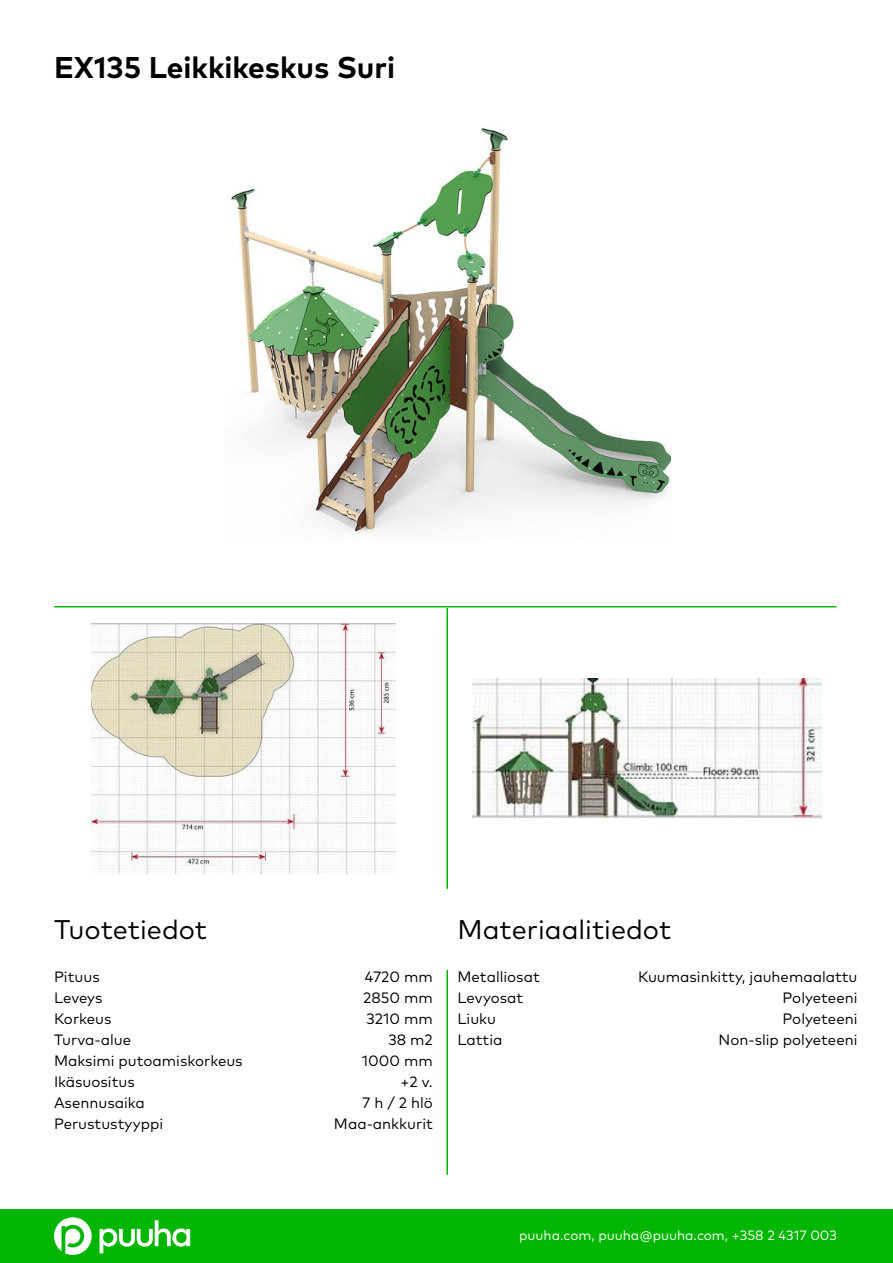
<style>
.page{position:relative;width:893px;height:1263px;background:#fff}
.page>*{position:absolute;margin:0;border:0;box-sizing:border-box;transform-origin:0 0}
.t1{font:700 30px "Mark Pro";color:#000}
.t2{font:27px "Mark Pro";color:#000}
.t3{font:15px/21px "Mark Pro";color:#000}
.t4{font:13.5px "Mark Pro";color:#fff}
</style>
<div class="page">
<div style="left:0;top:1209px;width:893px;height:54px;background:#00b600"></div>
<hr style="left:446px;top:970px;width:2px;height:205px;background:#00b600">
<hr style="left:446px;top:608px;width:2px;height:281px;background:#00b600">
<hr style="left:54px;top:606px;width:782px;height:1px;background:#00b600">
<svg style="left:54px;top:1217px;width:38px;height:38px"></svg>
<svg style="left:100px;top:1220px;width:90px;height:33px"></svg>
<img style="left:231px;top:128px;width:441px;height:407px">
<img style="left:91px;top:623px;width:304px;height:251px">
<img style="left:472px;top:678px;width:350px;height:141px">
<h1 class="t1" style="left:54px;top:44px;width:343px">EX135 Leikkikeskus Suri</h1>
<h2 class="t2" style="left:54px;top:909px;width:155px">Tuotetiedot</h2>
<h2 class="t2" style="left:458px;top:909px;width:215px">Materiaalitiedot</h2>
<p class="t3" style="left:54px;top:965px;width:190px">Pituus<br>Leveys<br>Korkeus<br>Turva-alue<br>Maksimi putoamiskorkeus<br>Ikäsuositus<br>Asennusaika<br>Perustustyyppi</p>
<p class="t3" style="left:334px;top:965px;width:100px;text-align:right">4720 mm<br>2850 mm<br>3210 mm<br>38 m2<br>1000 mm<br>+2 v.<br>7 h / 2 hlö<br>Maa-ankkurit</p>
<p class="t3" style="left:458px;top:965px;width:84px">Metalliosat<br>Levyosat<br>Liuku<br>Lattia</p>
<p class="t3" style="left:638px;top:965px;width:221px;text-align:right">Kuumasinkitty, jauhemaalattu<br>Polyeteeni<br>Polyeteeni<br>Non-slip polyeteeni</p>
<p class="t4" style="left:519px;top:1225px;width:319px">puuha.com, puuha@puuha.com, +358 2 4317 003</p>
</div>
